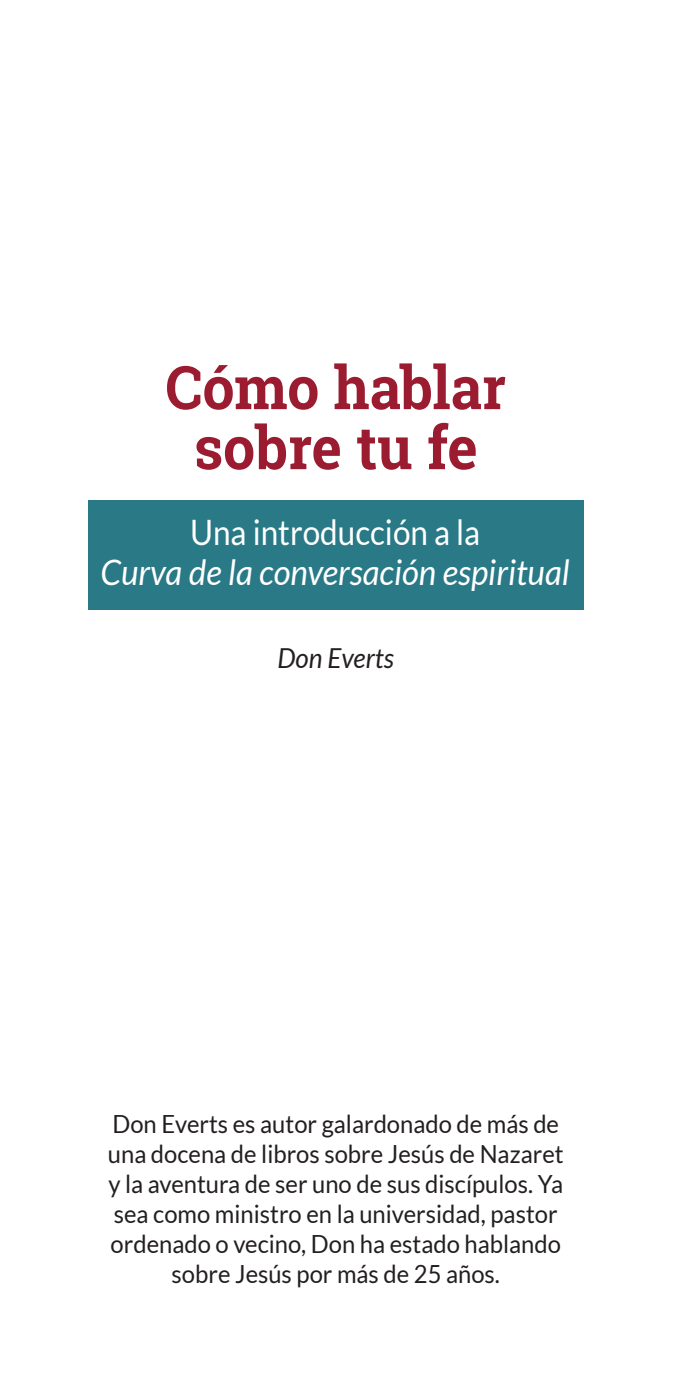
<style>
.page{position:relative;width:676px;height:1374px;background:#fff}
.page>*{position:absolute;margin:0;border:0;box-sizing:border-box;transform-origin:0 0}
.t1{font:700 60px/60px "Roboto Slab";color:#9b1b30;text-align:center;scale:.95 1}
.t2{font:italic 35px "Lato";color:#fff;scale:.95 1}
.t3{font:35px "Lato";color:#fff;scale:.9 1}
.t4{font:italic 27.5px "Lato";color:#231f20;scale:.95 1}
.t5{font:25px/30px "Lato";color:#231f20;text-align:center;scale:.95 1}
</style>
<div class="page">
<div style="left:88px;top:500px;width:495px;height:109px;background:#297986"></div>
<h1 class="t1" style="left:165px;top:357px;width:359px">Cómo hablar sobre tu fe</h1>
<h2 class="t3" style="left:190px;top:512px;width:324px">Una introducción a la</h2>
<h2 class="t2" style="left:100px;top:552px;width:495px">Curva de la conversación espiritual</h2>
<p class="t4" style="left:277px;top:643px;width:124px">Don Everts</p>
<p class="t5" style="left:108px;top:1108px;width:481px">Don Everts es autor galardonado de más de una docena de libros sobre Jesús de Nazaret y la aventura de ser uno de sus discípulos. Ya sea como ministro en la universidad, pastor ordenado o vecino, Don ha estado hablando sobre Jesús por más de 25 años.</p>
</div>
